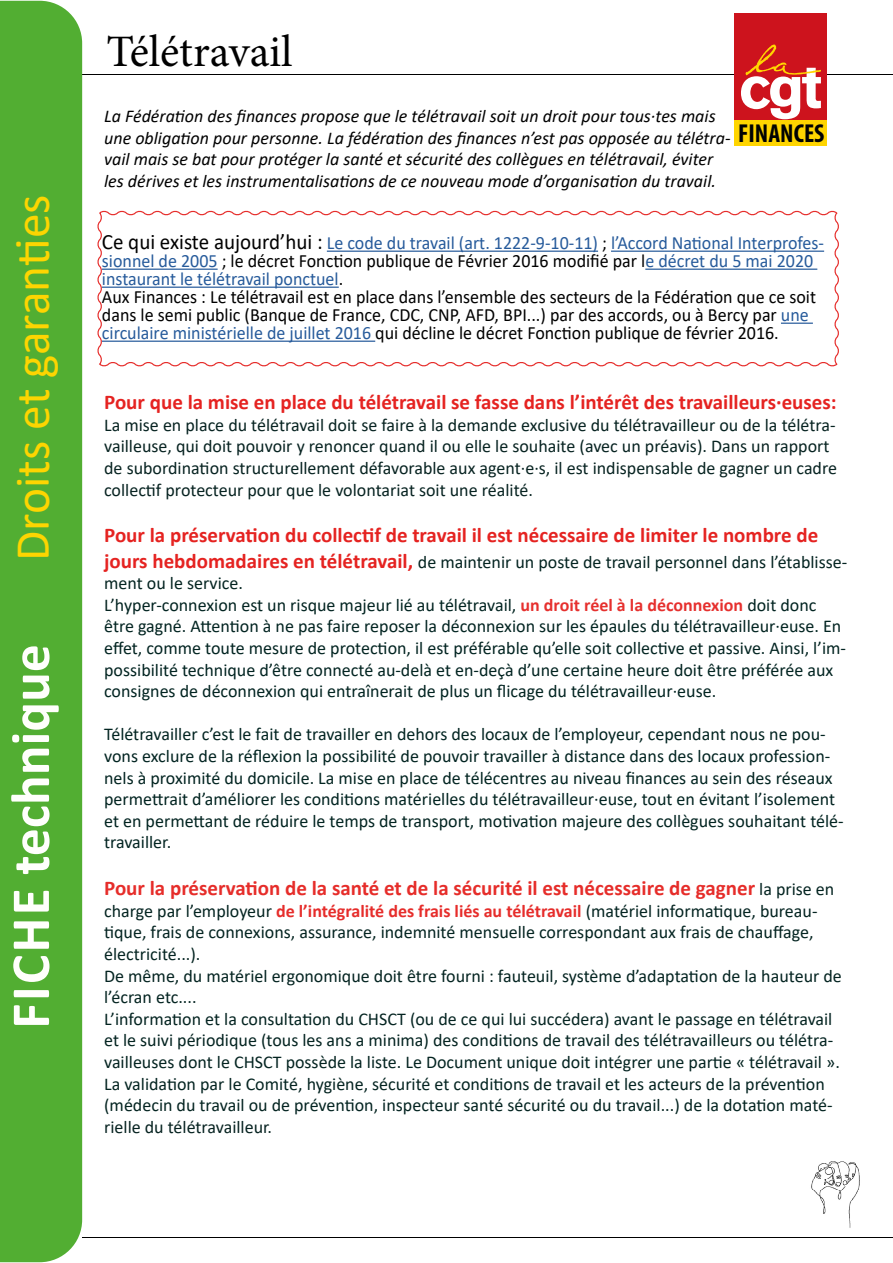
<style>
.page{position:relative;width:893px;height:1263px;background:#fff}
.page>*{position:absolute;margin:0;border:0;box-sizing:border-box;transform-origin:0 0}
.t1{font:700 55.5px "Calibri";color:#fffffc}
.t2{font:49.5px "Calibri";color:#fdd501}
.t3{font:45px "Minion Pro";color:#000}
.t4{font:700 condensed 25.95px "Myriad Pro";color:#010203}
.t5{font:700 21px "Calibri";color:#e52321}
.t6{font:700 21px "Calibri";color:#e62d2a}
.t7{font:18.75px/18px "Calibri";color:#000;scale:.96 1}
.t8{font:18px/21.6px "Calibri";color:#022421}
.t9{font:18px/21.6px "Calibri";color:#042421}
.t10{font:18px/21.6px "Calibri";color:#072321}
.t11{font:italic 18px/21.6px "Calibri";color:#000}
.s1{font-size:21.9px}
.s2{color:#275b9b}
.s3{font-weight:700;font-size:21px;color:#e52321}
.s4{color:#042421}
.s5{color:#062421}
.s6{font-weight:700;color:#e6302e}
.s7{font-weight:400;font-size:18px;color:#042421}
.s8{font-weight:700;color:#e62d2b}
</style>
<div class="page">
<hr style="left:81px;top:74px;width:812px;height:1px;background:#000">
<hr style="left:83px;top:1237px;width:810px;height:1px;background:#000">
<img style="left:811px;top:1161px;width:49px;height:67px">
<div style="left:0;top:1px;width:82px;height:1261px;background:#52ae32"></div>
<svg style="left:97px;top:210px;width:742px;height:157px"></svg>
<div style="left:735px;top:13px;width:92px;height:132px;background:#cd131d"></div>
<svg style="left:741px;top:45px;width:80px;height:74px"></svg>
<div style="left:735px;top:120px;width:92px;height:26px;background:#ffd500"></div>
<h2 class="t2" style="left:-2px;top:561px;width:368px;rotate:-90deg">Droits et garanties</h2>
<h1 class="t1" style="left:-9px;top:1029px;width:386px;rotate:-90deg">FICHE technique</h1>
<h3 class="t3" style="left:106px;top:21px;width:188px">Télétravail</h3>
<p class="t11" style="left:104px;top:104px;width:628px">La Fédération des finances propose que le télétravail soit un droit pour tous·tes mais une obligation pour personne. La fédération des finances n’est pas opposée au télétra&shy;vail mais se bat pour protéger la santé et sécurité des collègues en télétravail, éviter les dérives et les instrumentalisations de ce nouveau mode d’organisation du travail.</p>
<h3 class="t4" style="left:738px;top:117px;width:88px">FINANCES</h3>
<p class="t7" style="left:102px;top:233px;width:754px"><span class="s1">Ce qui existe aujourd’hui :</span> <span class="s2">Le code du travail (art. 1222-9-10-11)</span> ; <span class="s2">l’Accord National Interprofes&shy;sionnel de 2005</span> ; le décret Fonction publique de Février 2016 modifié par l<span class="s2">e décret du 5 mai 2020 instaurant le télétravail ponctuel</span>.<br>Aux Finances : Le télétravail est en place dans l’ensemble des secteurs de la Fédération que ce soit dans le semi public (Banque de France, CDC, CNP, AFD, BPI...) par des accords, ou à Bercy par <span class="s2">une circulaire ministérielle de juillet 2016</span> qui décline le décret Fonction publique de février 2016.</p>
<p class="t5" style="left:104px;top:387px;width:734px">Pour que la mise en place du télétravail se fasse dans l’intérêt des travailleurs·euses:</p>
<p class="t10" style="left:104px;top:413px;width:734px">La mise en place du télétravail doit se faire à la demande exclusive du télétravailleur ou de la télétra&shy;vailleuse, qui doit pouvoir y renoncer quand il ou elle le souhaite (avec un préavis). Dans un rapport de subordination structurellement défavorable aux agent·e·s, il est indispensable de gagner un cadre collectif protecteur pour que le volontariat soit une réalité.</p>
<p class="t5" style="left:104px;top:520px;width:716px">Pour la préservation du collectif de travail il est nécessaire de limiter le nombre de</p>
<p class="t8" style="left:104px;top:550px;width:745px"><span class="s3">jours hebdomadaires en télétravail,</span> <span class="s4">de maintenir un poste de travail personnel dans l’établisse&shy;ment ou le service.<br></span><span class="s5">L’</span>hyper-connexion est un risque majeur lié au télétravail, <span class="s6">un droit réel à la déconnexion</span> doit donc être gagné. Attention à ne pas faire reposer la déconnexion sur les épaules du télétravailleur·euse. En effet, comme toute mesure de protection, il est préférable qu’elle soit collective et passive. Ainsi, l’im&shy;possibilité technique d’être connecté au-delà et en-deçà d’une certaine heure doit être préférée aux consignes de déconnexion qui entraînerait de plus un flicage du télétravailleur·euse.</p>
<p class="t8" style="left:104px;top:723px;width:741px">Télétravailler c’est le fait de travailler en dehors des locaux de l’employeur, cependant nous ne pou&shy;vons exclure de la réflexion la possibilité de pouvoir travailler à distance dans des locaux profession&shy;nels à proximité du domicile. La mise en place de télécentres au niveau finances au sein des réseaux permettrait d’améliorer les conditions matérielles du télétravailleur·euse, tout en évitant l’isolement et en permettant de réduire le temps de transport, motivation majeure des collègues souhaitant télé&shy;travailler.</p>
<p class="t6" style="left:104px;top:873px;width:732px">Pour la préservation de la santé et de la sécurité il est nécessaire de gagner <span class="s7">la prise en</span></p>
<p class="t9" style="left:104px;top:899px;width:739px">charge par l’employeur <span class="s8">de l’intégralité des frais liés au télétravail</span> (matériel informatique, bureau&shy;tique, frais de connexions, assurance, indemnité mensuelle correspondant aux frais de chauffage, électricité...).<br>De même, du matériel ergonomique doit être fourni : fauteuil, système d’adaptation de la hauteur de l’écran etc....<br>L’information et la consultation du CHSCT (ou de ce qui lui succédera) avant le passage en télétravail et le suivi périodique (tous les ans a minima) des conditions de travail des télétravailleurs ou télétra&shy;vailleuses dont le CHSCT possède la liste. Le Document unique doit intégrer une partie « télétravail ».<br>La validation par le Comité, hygiène, sécurité et conditions de travail et les acteurs de la prévention (médecin du travail ou de prévention, inspecteur santé sécurité ou du travail...) de la dotation maté-</p>
<p class="t10" style="left:104px;top:1115px;width:169px">rielle du télétravailleur.</p>
</div>
